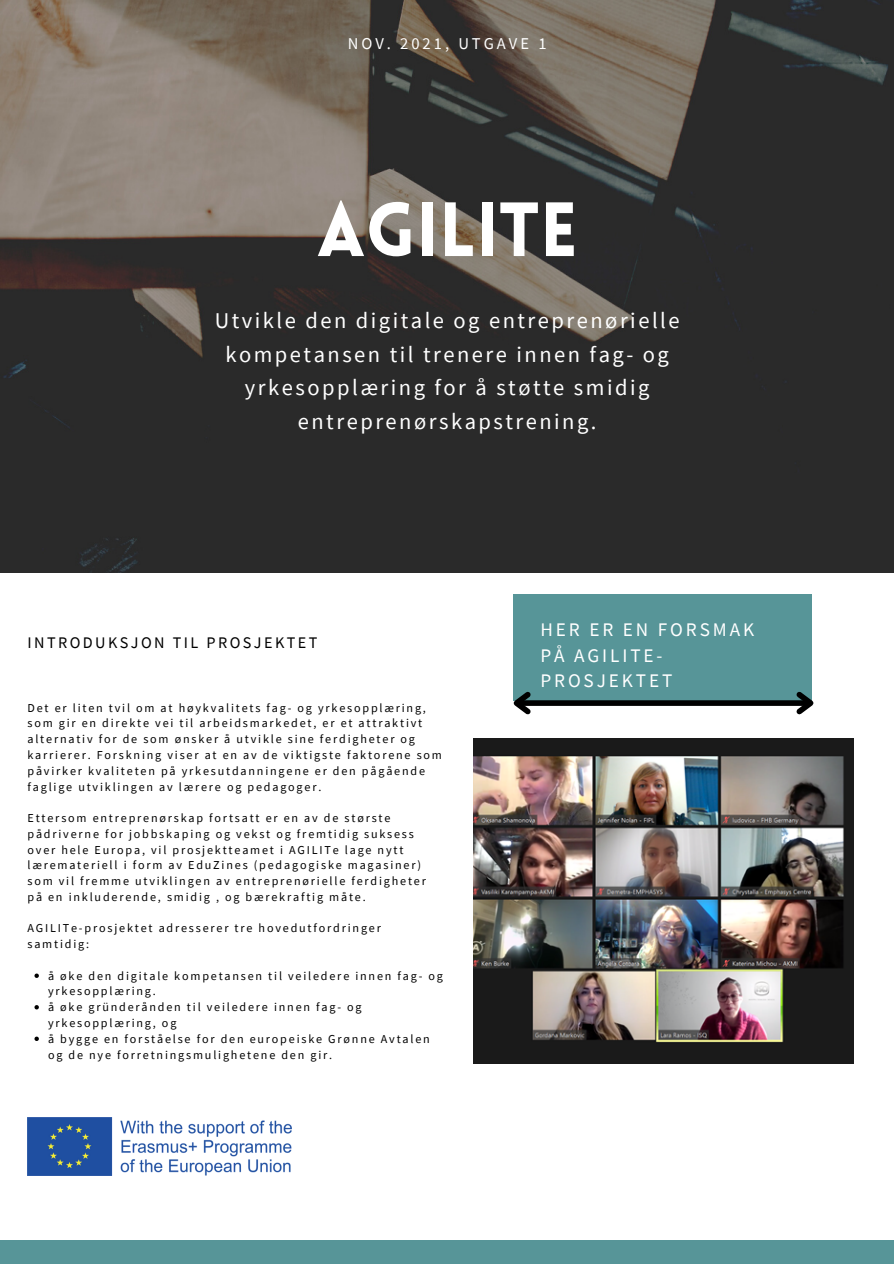
<style>
.page{position:relative;width:894px;height:1264px;background:#fff}
.page>*{position:absolute;margin:0;border:0;box-sizing:border-box;transform-origin:0 0}
.t1{font:900 75px "Lovelo";color:#fff}
.t2{font:22.5px/33.8px "Source Sans Pro";letter-spacing:.11em;color:#fff;text-align:center}
.t3{font:19.2px/25.7px "Source Sans Pro";letter-spacing:.15em;color:#fff}
.t4{font:16.5px "Source Sans Pro";letter-spacing:.18em;color:#fff}
.t5{font:16.2px "Source Sans Pro";letter-spacing:.15em;color:#000}
.t6{font:12.15px/15.8px "Source Sans Pro";letter-spacing:.15em;color:#000}
</style>
<div class="page">
<img style="left:0;top:0;width:893px;height:573px">
<div style="left:513px;top:593px;width:298px;height:107px;background:#579598"></div>
<div style="left:0;top:1239px;width:893px;height:24px;background:#579598"></div>
<img style="left:473px;top:738px;width:380px;height:325px">
<svg style="left:34px;top:973px;width:5px;height:4px"></svg>
<svg style="left:34px;top:1005px;width:5px;height:4px"></svg>
<svg style="left:34px;top:1036px;width:5px;height:4px"></svg>
<div style="left:517px;top:700px;width:292px;height:6px;background:#000"></div>
<svg style="left:513px;top:691px;width:22px;height:24px"></svg>
<svg style="left:791px;top:686px;width:23px;height:29px"></svg>
<img style="left:27px;top:1117px;width:264px;height:58px">
<p class="t4" style="left:348px;top:33px;width:200px">NOV. 2021, UTGAVE 1</p>
<p class="t1" style="left:316px;top:200px;width:263px">AGILITE</p>
<p class="t2" style="left:215px;top:303px;width:466px">Utvikle den digitale og entreprenørielle kompetansen til trenere innen fag- og yrkesopplæring for å støtte smidig entreprenørskapstrening.</p>
<p class="t5" style="left:27px;top:632px;width:291px">INTRODUKSJON TIL PROSJEKTET</p>
<p class="t6" style="left:27px;top:699px;width:416px">Det er liten tvil om at høykvalitets fag- og yrkesopplæring, som gir en direkte vei til arbeidsmarkedet, er et attraktivt alternativ for de som ønsker å utvikle sine ferdigheter og karrierer. Forskning viser at en av de viktigste faktorene som påvirker kvaliteten på yrkesutdanningene er den pågående faglige utviklingen av lærere og pedagoger.</p>
<p class="t6" style="left:27px;top:809px;width:400px">Ettersom entreprenørskap fortsatt er en av de største pådriverne for jobbskaping og vekst og fremtidig suksess over hele Europa, vil prosjektteamet i AGILITe lage nytt læremateriell i form av EduZines (pedagogiske magasiner) som vil fremme utviklingen av entreprenørielle ferdigheter på en inkluderende, smidig , og bærekraftig måte.</p>
<p class="t6" style="left:27px;top:920px;width:355px">AGILITe-prosjektet adresserer tre hovedutfordringer samtidig:</p>
<p class="t6" style="left:48px;top:967px;width:396px">å øke den digitale kompetansen til veiledere innen fag- og yrkesopplæring.</p>
<p class="t6" style="left:48px;top:999px;width:315px">å øke gründerånden til veiledere innen fag- og yrkesopplæring, og</p>
<p class="t6" style="left:48px;top:1030px;width:383px">å bygge en forståelse for den europeiske Grønne Avtalen og de nye forretningsmulighetene den gir.</p>
<p class="t3" style="left:540px;top:616px;width:215px">HER ER EN FORSMAK<br>PÅ AGILITE-<br>PROSJEKTET</p>
</div>
